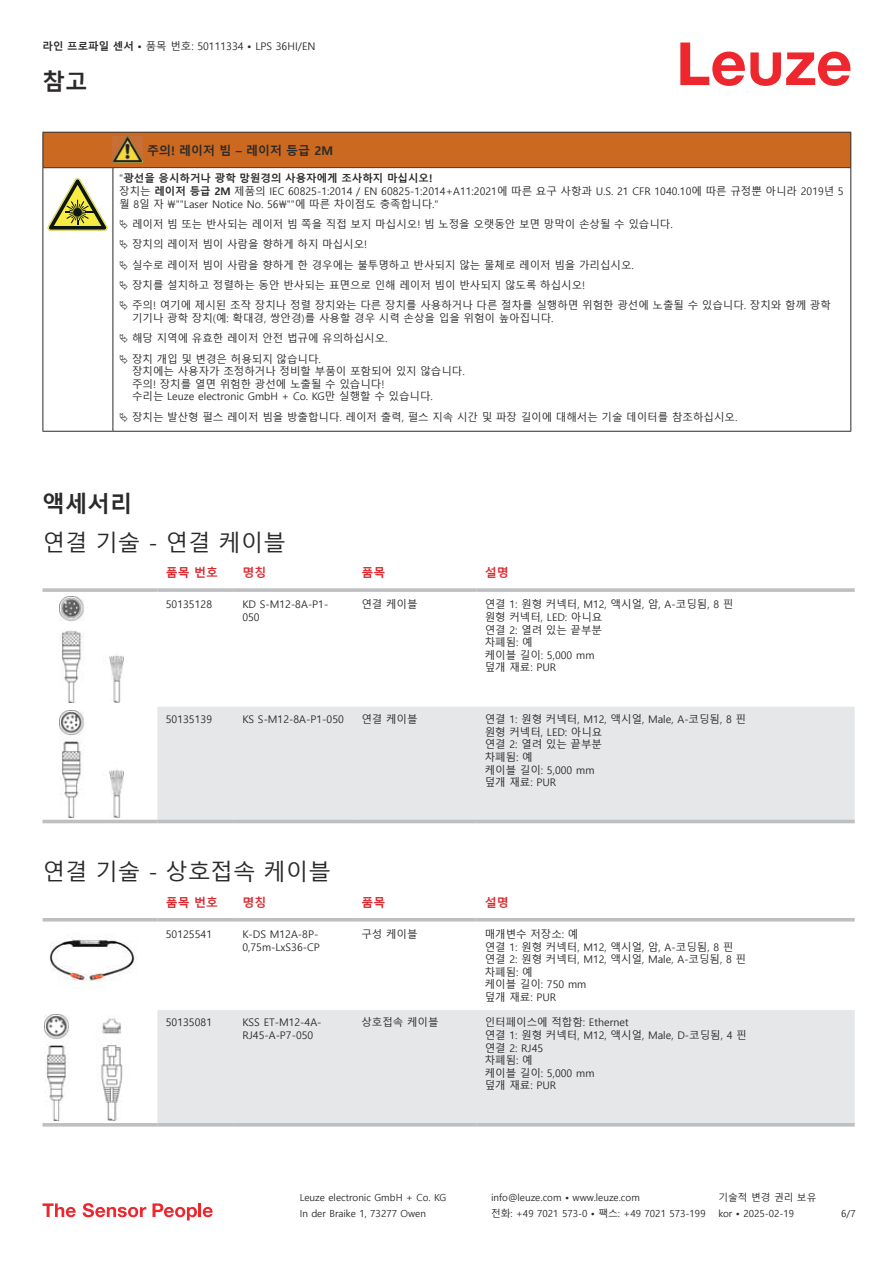
<style>
.page{position:relative;width:893px;height:1263px;background:#fff}
.page>*{position:absolute;margin:0;border:0;box-sizing:border-box;transform-origin:0 0}
.t1{font:22.5px "Malgun Gothic";color:#2b292a}
.t2{font:700 22.5px "Malgun Gothic";color:#2b292a}
.t3{font:700 12px "Malgun Gothic";color:#db2a30}
.t4{font:700 12px "Malgun Gothic";color:#2b292a}
.t5{font:10.5px/12.6px "Malgun Gothic";color:#2b292a}
.t6{font:9.75px "Malgun Gothic";color:#2b292a}
.s1{font-weight:700}
</style>
<div class="page">
<svg style="left:680px;top:43px;width:170px;height:43px"></svg>
<svg style="left:43px;top:702px;width:812px;height:122px"></svg>
<div style="left:157px;top:707px;width:698px;height:113px;background:#e6e7e9"></div>
<svg style="left:43px;top:588px;width:114px;height:4px"></svg>
<svg style="left:157px;top:588px;width:77px;height:4px"></svg>
<svg style="left:234px;top:588px;width:119px;height:4px"></svg>
<svg style="left:353px;top:588px;width:123px;height:4px"></svg>
<svg style="left:476px;top:588px;width:379px;height:4px;background:#c3c5c7"></svg>
<hr style="left:43px;top:820px;width:114px;height:3px;background:#bdbfc1">
<hr style="left:157px;top:820px;width:77px;height:3px;background:#bdbfc1">
<hr style="left:234px;top:820px;width:119px;height:3px;background:#bdbfc1">
<hr style="left:353px;top:820px;width:123px;height:3px;background:#bdbfc1">
<hr style="left:476px;top:820px;width:379px;height:3px;background:#bdbfc1">
<img style="left:59px;top:596px;width:65px;height:106px">
<img style="left:59px;top:711px;width:65px;height:106px">
<svg style="left:43px;top:921px;width:812px;height:206px"></svg>
<div style="left:157px;top:1010px;width:698px;height:113px;background:#e6e7e9"></div>
<hr style="left:43px;top:918px;width:114px;height:3px;background:#bdbfc1">
<hr style="left:157px;top:918px;width:77px;height:3px;background:#bdbfc1">
<hr style="left:234px;top:918px;width:119px;height:3px;background:#bdbfc1">
<hr style="left:353px;top:918px;width:123px;height:3px;background:#bdbfc1">
<hr style="left:476px;top:918px;width:379px;height:3px;background:#bdbfc1">
<hr style="left:43px;top:1123px;width:114px;height:3px;background:#bdbfc1">
<hr style="left:157px;top:1123px;width:77px;height:3px;background:#bdbfc1">
<hr style="left:234px;top:1123px;width:119px;height:3px;background:#bdbfc1">
<hr style="left:353px;top:1123px;width:123px;height:3px;background:#bdbfc1">
<hr style="left:476px;top:1123px;width:379px;height:3px;background:#bdbfc1">
<img style="left:43px;top:926px;width:97px;height:66px">
<img style="left:45px;top:1014px;width:93px;height:106px">
<svg style="left:43px;top:1203px;width:33px;height:14px"></svg>
<svg style="left:83px;top:1203px;width:63px;height:14px"></svg>
<svg style="left:153px;top:1203px;width:44px;height:17px"></svg>
<hr style="left:198px;top:1203px;width:3px;height:14px;background:#ed272d">
<svg style="left:203px;top:1207px;width:10px;height:10px"></svg>
<div style="left:44px;top:133px;width:806px;height:34px;background:#ca691f"></div>
<svg style="left:44px;top:168px;width:806px;height:263px"></svg>
<hr style="left:43px;top:132px;width:70px;height:1px;background:#2b292a">
<hr style="left:43px;top:133px;width:1px;height:34px;background:#2b292a">
<hr style="left:43px;top:167px;width:70px;height:1px;background:#2b292a">
<hr style="left:113px;top:132px;width:30px;height:1px;background:#2b292a">
<hr style="left:113px;top:167px;width:30px;height:1px;background:#2b292a">
<hr style="left:143px;top:132px;width:708px;height:1px;background:#2b292a">
<hr style="left:850px;top:133px;width:1px;height:34px;background:#2b292a">
<hr style="left:143px;top:167px;width:708px;height:1px;background:#2b292a">
<hr style="left:43px;top:168px;width:1px;height:259px;background:#2b292a">
<hr style="left:113px;top:168px;width:1px;height:259px;background:#2b292a">
<hr style="left:850px;top:168px;width:1px;height:259px;background:#2b292a">
<hr style="left:43px;top:431px;width:70px;height:1px;background:#2b292a">
<hr style="left:113px;top:431px;width:30px;height:1px;background:#2b292a">
<hr style="left:143px;top:431px;width:708px;height:1px;background:#2b292a">
<img style="left:113px;top:136px;width:30px;height:27px">
<svg style="left:47px;top:178px;width:60px;height:53px"></svg>
<svg style="left:115px;top:169px;width:734px;height:258px"></svg>
<svg style="left:120px;top:220px;width:8px;height:9px"></svg>
<svg style="left:120px;top:240px;width:8px;height:9px"></svg>
<svg style="left:120px;top:260px;width:8px;height:10px"></svg>
<svg style="left:120px;top:281px;width:8px;height:9px"></svg>
<svg style="left:120px;top:301px;width:8px;height:9px"></svg>
<svg style="left:120px;top:334px;width:8px;height:9px"></svg>
<svg style="left:120px;top:354px;width:8px;height:9px"></svg>
<svg style="left:120px;top:412px;width:8px;height:10px"></svg>
<p class="t5" style="left:43px;top:40px;width:274px"><span class="s1">라인 프로파일 센서 •</span> 품목 번호: 50111334 <span class="s1">•</span> LPS 36HI/EN</p>
<h1 class="t2" style="left:43px;top:69px;width:46px">참고</h1>
<p class="t4" style="left:147px;top:144px;width:187px">주의! 레이저 빔 – 레이저 등급 2M</p>
<p class="t5" style="left:119px;top:173px;width:726px">"<span class="s1">광선을 응시하거나 광학 망원경의 사용자에게 조사하지 마십시오!<br></span>장치는 <span class="s1">레이저 등급 2M</span> 제품의 IEC 60825-1:2014 / EN 60825-1:2014+A11:2021에 따른 요구 사항과 U.S. 21 CFR 1040.10에 따른 규정뿐 아니라 2019년 5 월 8일 자 \""Laser Notice No. 56\""에 따른 차이점도 충족합니다."</p>
<p class="t5" style="left:132px;top:214px;width:700px;line-height:20.2px">레이저 빔 또는 반사되는 레이저 빔 쪽을 직접 보지 마십시오! 빔 노정을 오랫동안 보면 망막이 손상될 수 있습니다.<br>장치의 레이저 빔이 사람을 향하게 하지 마십시오!<br>실수로 레이저 빔이 사람을 향하게 한 경우에는 불투명하고 반사되지 않는 물체로 레이저 빔을 가리십시오.<br>장치를 설치하고 정렬하는 동안 반사되는 표면으로 인해 레이저 빔이 반사되지 않도록 하십시오!<br>주의! 여기에 제시된 조작 장치나 정렬 장치와는 다른 장치를 사용하거나 다른 절차를 실행하면 위험한 광선에 노출될 수 있습니다. 장치와 함께 광학</p>
<p class="t5" style="left:132px;top:308px;width:423px;line-height:20.2px">기기나 광학 장치(예: 확대경, 쌍안경)를 사용할 경우 시력 손상을 입을 위험이 높아집니다. 해당 지역에 유효한 레이저 안전 법규에 유의하십시오.<br>장치 개입 및 변경은 허용되지 않습니다.</p>
<p class="t5" style="left:132px;top:365px;width:334px">장치에는 사용자가 조정하거나 정비할 부품이 포함되어 있지 않습니다. 주의! 장치를 열면 위험한 광선에 노출될 수 있습니다!<br>수리는 Leuze electronic GmbH + Co. KG만 실행할 수 있습니다.</p>
<p class="t5" style="left:132px;top:411px;width:607px">장치는 발산형 펄스 레이저 빔을 방출합니다. 레이저 출력, 펄스 지속 시간 및 파장 길이에 대해서는 기술 데이터를 참조하십시오.</p>
<h1 class="t2" style="left:43px;top:491px;width:91px">액세서리</h1>
<h1 class="t1" style="left:43px;top:530px;width:245px">연결 기술 - 연결 케이블</h1>
<p class="t3" style="left:166px;top:566px;width:54px">품목 번호</p>
<p class="t3" style="left:242px;top:566px;width:25px">명칭</p>
<p class="t3" style="left:361px;top:566px;width:25px">품목</p>
<p class="t3" style="left:485px;top:566px;width:25px">설명</p>
<p class="t5" style="left:166px;top:598px;width:48px">50135128</p>
<p class="t5" style="left:242px;top:598px;width:88px">KD S-M12-8A-P1-<br>050</p>
<p class="t5" style="left:361px;top:598px;width:58px">연결 케이블</p>
<p class="t5" style="left:485px;top:598px;width:250px">연결 1: 원형 커넥터, M12, 액시얼, 암, A-코딩됨, 8 핀 원형 커넥터, LED: 아니요<br>연결 2: 열려 있는 끝부분<br>차폐됨: 예<br>케이블 길이: 5,000 mm<br>덮개 재료: PUR</p>
<p class="t5" style="left:166px;top:713px;width:48px">50135139</p>
<p class="t5" style="left:242px;top:713px;width:103px">KS S-M12-8A-P1-050</p>
<p class="t5" style="left:361px;top:713px;width:58px">연결 케이블</p>
<p class="t5" style="left:485px;top:713px;width:263px">연결 1: 원형 커넥터, M12, 액시얼, Male, A-코딩됨, 8 핀 원형 커넥터, LED: 아니요<br>연결 2: 열려 있는 끝부분<br>차폐됨: 예<br>케이블 길이: 5,000 mm<br>덮개 재료: PUR</p>
<h1 class="t1" style="left:43px;top:859px;width:290px">연결 기술 - 상호접속 케이블</h1>
<p class="t3" style="left:166px;top:896px;width:54px">품목 번호</p>
<p class="t3" style="left:242px;top:896px;width:25px">명칭</p>
<p class="t3" style="left:361px;top:896px;width:25px">품목</p>
<p class="t3" style="left:485px;top:896px;width:25px">설명</p>
<p class="t5" style="left:166px;top:928px;width:48px">50125541</p>
<p class="t5" style="left:242px;top:928px;width:79px">K-DS M12A-8P-<br>0,75m-LxS36-CP</p>
<p class="t5" style="left:361px;top:928px;width:58px">구성 케이블</p>
<p class="t5" style="left:485px;top:928px;width:263px">매개변수 저장소: 예<br>연결 1: 원형 커넥터, M12, 액시얼, 암, A-코딩됨, 8 핀 연결 2: 원형 커넥터, M12, 액시얼, Male, A-코딩됨, 8 핀 차폐됨: 예<br>케이블 길이: 750 mm<br>덮개 재료: PUR</p>
<p class="t5" style="left:166px;top:1016px;width:48px">50135081</p>
<p class="t5" style="left:242px;top:1016px;width:81px">KSS ET-M12-4A-<br>RJ45-A-P7-050</p>
<p class="t5" style="left:361px;top:1016px;width:79px">상호접속 케이블</p>
<p class="t5" style="left:485px;top:1016px;width:263px">인터페이스에 적합함: Ethernet<br>연결 1: 원형 커넥터, M12, 액시얼, Male, D-코딩됨, 4 핀 연결 2: RJ45<br>차폐됨: 예<br>케이블 길이: 5,000 mm<br>덮개 재료: PUR</p>
<p class="t6" style="left:300px;top:1192px;width:148px">Leuze electronic GmbH + Co. KG</p>
<p class="t6" style="left:491px;top:1192px;width:150px">info@leuze.com • www.leuze.com</p>
<p class="t6" style="left:718px;top:1192px;width:100px">기술적 변경 권리 보유</p>
<p class="t6" style="left:300px;top:1208px;width:128px">In der Braike 1, 73277 Owen</p>
<p class="t6" style="left:491px;top:1208px;width:216px">전화: +49 7021 573-0 • 팩스: +49 7021 573-199</p>
<p class="t6" style="left:718px;top:1208px;width:77px">kor • 2025-02-19</p>
<p class="t6" style="left:841px;top:1208px;width:16px">6/7</p>
</div>
